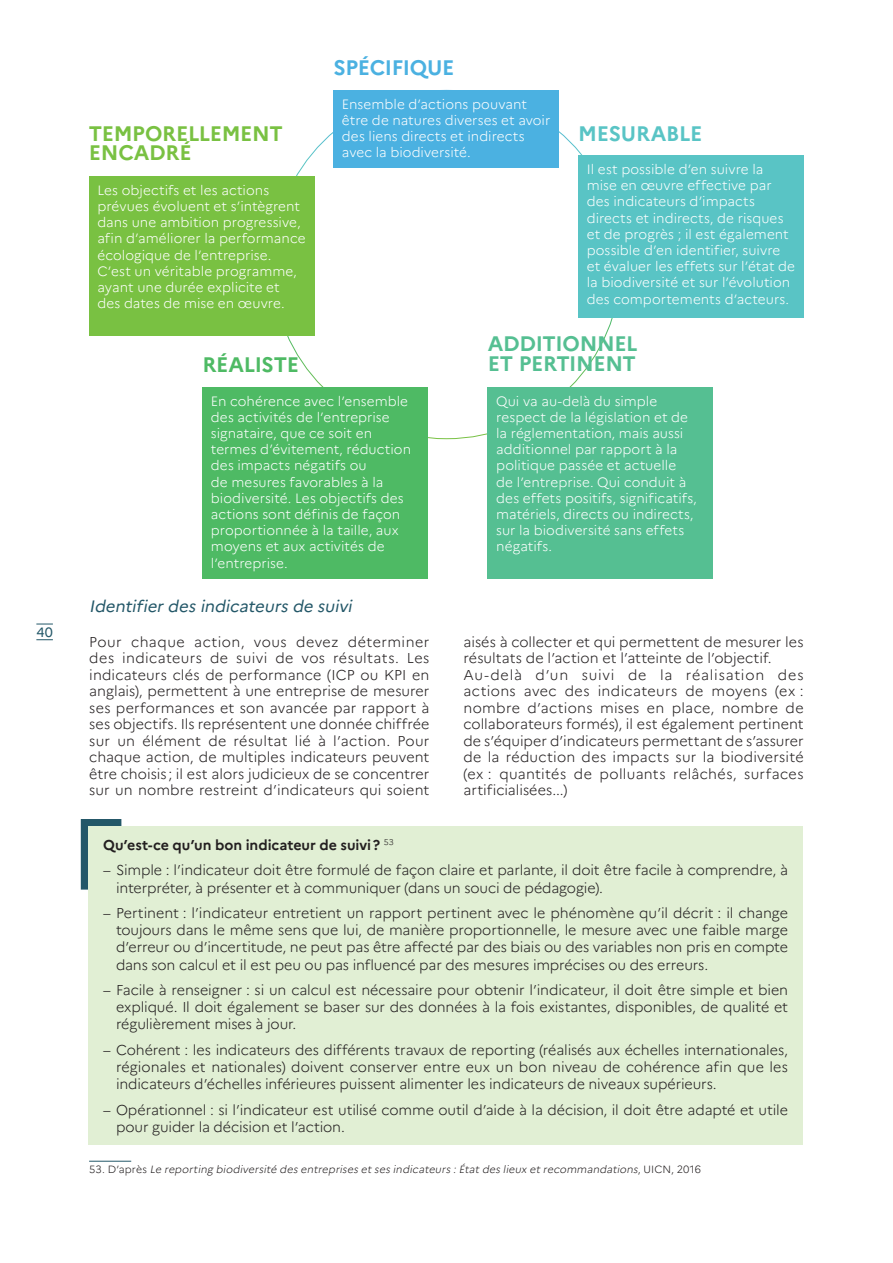
<style>
.page{position:relative;width:893px;height:1263px;background:#fff}
.page>*{position:absolute;margin:0;border:0;box-sizing:border-box;transform-origin:0 0}
.Chapô{font:700 21px/19.5px "Marianne";letter-spacing:-.02em;color:#55bf92}
.Chapô-2{font:700 21px/19.5px "Marianne";letter-spacing:-.015em;color:#79c142}
.Chapô-3{font:700 21px "Marianne";letter-spacing:-.015em;color:#4bb1e1}
.Chapô-4{font:700 21px "Marianne";letter-spacing:-.015em;color:#59c4c5}
.Chapô-5{font:700 21px "Marianne";letter-spacing:-.015em;color:#4eba64}
.Chapô-6{font:italic 16.5px "Marianne";color:#235768}
.texte_courant{font:300 14.25px/16.5px "Marianne";letter-spacing:-.005em;color:#231f20;text-align:justify}
.texte_courant-2{font:700 14.25px "Marianne";letter-spacing:-.005em;color:#231f20}
.texte_courant-3{font:300 13.5px/16.2px "Marianne";letter-spacing:.005em;color:#fff}
.Chapô-7{font:13.5px "Marianne";color:#235768}
.Notes{font:italic 300 10.5px "Marianne";color:#231f20}
.s1{font-style:normal}
</style>
<div class="page">
<svg style="left:36px;top:639px;width:17px;height:1px"></svg>
<svg style="left:36px;top:624px;width:17px;height:1px"></svg>
<hr style="left:89px;top:1161px;width:42px;height:1px;background:#235768">
<div style="left:333px;top:90px;width:226px;height:77px;background:#4bb1e1"></div>
<div style="left:578px;top:155px;width:226px;height:162px;background:#59c4c5"></div>
<div style="left:488px;top:387px;width:225px;height:191px;background:#55bf92"></div>
<div style="left:89px;top:176px;width:225px;height:159px;background:#79c142"></div>
<div style="left:202px;top:387px;width:226px;height:191px;background:#4eba64"></div>
<svg style="left:80px;top:819px;width:42px;height:71px"></svg>
<div style="left:88px;top:826px;width:715px;height:318px;background:#e1efd4"></div>
<p class="Chapô-7" style="left:36px;top:623px;width:18px">40</p>
<p class="Chapô-2" style="left:89px;top:123px;width:195px">TEMPORELLEMENT<br>ENCADRÉ</p>
<p class="texte_courant-3" style="left:97px;top:182px;width:210px">Les objectifs et les actions prévues évoluent et s’intègrent dans une ambition progressive, afin d’améliorer la performance écologique de l’entreprise.<br>C’est un véritable programme, ayant une durée explicite et des dates de mise en œuvre.</p>
<p class="Chapô-5" style="left:202px;top:352px;width:98px">RÉALISTE</p>
<p class="Chapô-3" style="left:333px;top:55px;width:123px">SPÉCIFIQUE</p>
<p class="texte_courant-3" style="left:342px;top:96px;width:210px">Ensemble d’actions pouvant être de natures diverses et avoir des liens directs et indirects avec la biodiversité.</p>
<p class="Chapô-4" style="left:578px;top:120px;width:125px">MESURABLE</p>
<p class="texte_courant-3" style="left:587px;top:161px;width:210px">Il est possible d’en suivre la mise en œuvre effective par des indicateurs d’impacts directs et indirects, de risques et de progrès ; il est également possible d’en identifier, suivre et évaluer les effets sur l’état de la biodiversité et sur l’évolution des comportements d’acteurs.</p>
<p class="Chapô" style="left:488px;top:334px;width:151px">ADDITIONNEL<br>ET PERTINENT</p>
<p class="texte_courant-3" style="left:211px;top:393px;width:202px">En cohérence avec l’ensemble des activités de l’entreprise signataire, que ce soit en termes d’évitement, réduction des impacts négatifs ou<br>de mesures favorables à la biodiversité. Les objectifs des actions sont définis de façon proportionnée à la taille, aux moyens et aux activités de l’entreprise.</p>
<p class="texte_courant-3" style="left:496px;top:393px;width:202px">Qui va au-delà du simple respect de la législation et de la réglementation, mais aussi additionnel par rapport à la politique passée et actuelle<br>de l’entreprise. Qui conduit à des effets positifs, significatifs, matériels, directs ou indirects, sur la biodiversité sans effets négatifs.</p>
<p class="Chapô-6" style="left:89px;top:596px;width:268px">Identifierdes indicateurs de suivi</p>
<p class="texte_courant" style="left:89px;top:633px;width:342px">Pour chaque action, vous devez déterminer des indicateurs de suivi de vos résultats. Les indicateurs clés de performance (ICP ou KPI en anglais), permettent à une entreprise de mesurer ses performances et son avancée par rapport à ses objectifs. Ils représentent une donnée chiffrée sur un élément de résultat lié à l’action. Pour chaque action, de multiples indicateurs peuvent être choisis ; il est alors judicieux de se concentrer sur un nombre restreint d’indicateurs qui soient</p>
<p class="texte_courant" style="left:463px;top:633px;width:342px">aisés à collecter et qui permettent de mesurer les résultats de l’action et l’atteinte de l’objectif.</p>
<p class="texte_courant" style="left:463px;top:666px;width:342px">Au-delà d’un suivi de la réalisation des actions avec des indicateurs de moyens (ex : nombre d’actions mises en place, nombre de collaborateurs formés), il est également pertinent de s’équiper d’indicateurs permettant de s’assurer de la réduction des impacts sur la biodiversité (ex : quantités de polluants relâchés, surfaces artificialisées...)</p>
<p class="texte_courant-2" style="left:103px;top:836px;width:292px">Qu’est-ce qu’un bon indicateur de suivi? <sup>53</sup></p>
<p class="texte_courant" style="left:116px;top:862px;width:674px;line-height:17.1px;text-indent:-13px">– Simple : l’indicateur doit être formulé de façon claire et parlante, il doit être facile à comprendre, à interpréter, à présenter et à communiquer (dans un souci de pédagogie).</p>
<p class="texte_courant" style="left:116px;top:904px;width:674px;line-height:17.1px;text-indent:-13px">– Pertinent : l’indicateur entretient un rapport pertinent avec le phénomène qu’il décrit : il change toujours dans le même sens que lui, de manière proportionnelle, le mesure avec une faible marge d’erreur ou d’incertitude, ne peut pas être affecté par des biais ou des variables non pris en compte dans son calcul et il est peu ou pas influencé par des mesures imprécises ou des erreurs.</p>
<p class="texte_courant" style="left:116px;top:981px;width:674px;line-height:17.1px;text-indent:-13px">– Facile à renseigner : si un calcul est nécessaire pour obtenir l’indicateur, il doit être simple et bien expliqué. Il doit également se baser sur des données à la fois existantes, disponibles, de qualité et régulièrement mises à jour.</p>
<p class="texte_courant" style="left:116px;top:1041px;width:674px;line-height:17.1px;text-indent:-13px">– Cohérent : les indicateurs des différents travaux de reporting (réalisés aux échelles internationales, régionales et nationales) doivent conserver entre eux un bon niveau de cohérence afin que les indicateurs d’échelles inférieures puissent alimenter les indicateurs de niveaux supérieurs.</p>
<p class="texte_courant" style="left:116px;top:1101px;width:674px;line-height:17.1px;text-indent:-13px">– Opérationnel : si l’indicateur est utilisé comme outil d’aide à la décision, il doit être adapté et utile pour guider la décision et l’action.</p>
<p class="Notes" style="left:89px;top:1163px;width:614px"><span class="s1">5 3 . D ’ a p r è s</span> Le reporting biodiversité des entreprises et ses indicateurs :État des lieux et recommandations<span class="s1">, U I C N , 2 0 1 6</span></p>
</div>
